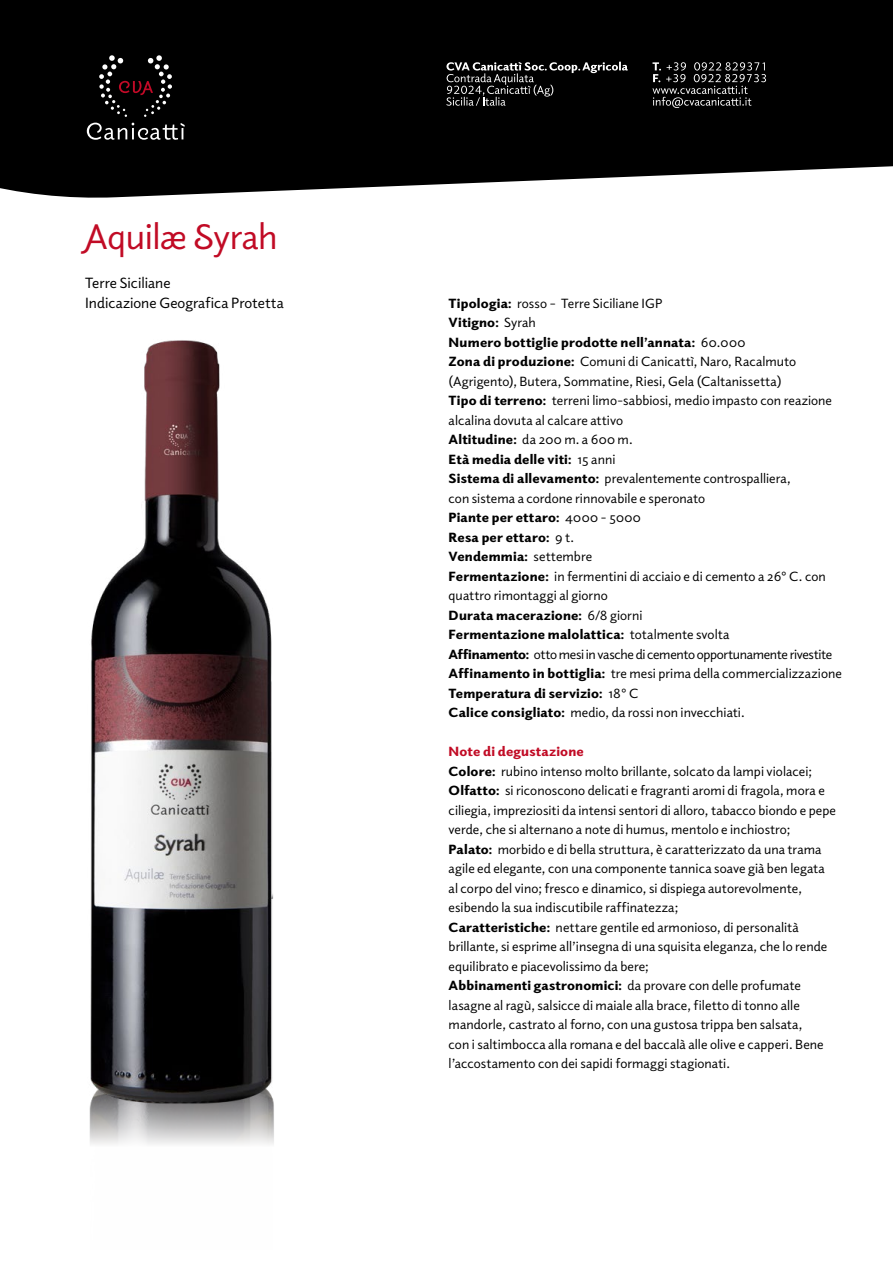
<style>
.page{position:relative;width:893px;height:1263px;background:#fff}
.page>*{position:absolute;margin:0;border:0;box-sizing:border-box;transform-origin:0 0}
.sub_titolo{font:36px "Elido Initials";letter-spacing:-.015em;color:#c10b25}
.sub_titolo-2{font:15px "Elido";letter-spacing:.005em;color:#000}
.testo_scheda_vino{font:13.5px/19.5px "Elido";letter-spacing:.005em;color:#000}
.testo_scheda_vino-2{font:900 13.5px "Elido";letter-spacing:.015em;color:#000}
.testo_scheda_vino-3{font:13.5px "Elido";letter-spacing:-.025em;color:#000}
.testo_scheda_vino-4{font:900 13.5px "Elido";letter-spacing:.015em;color:#c10b25}
.s1{font-weight:900}
.s2{font-weight:400}
</style>
<div class="page">
<svg style="left:0;top:0;width:893px;height:198px;background:#151515"></svg>
<svg style="left:87px;top:123px;width:98px;height:17px;background:#414141"></svg>
<svg style="left:99px;top:55px;width:73px;height:62px;background:#201a1b"></svg>
<svg style="left:652px;top:62px;width:114px;height:46px;background:#292929"></svg>
<svg style="left:446px;top:62px;width:182px;height:44px;background:#242424"></svg>
<img style="left:89px;top:1122px;width:185px;height:22px">
<img style="left:89px;top:340px;width:185px;height:782px">
<p class="sub_titolo" style="left:85px;top:213px;width:194px">Aquilæ Syrah</p>
<p class="sub_titolo-2" style="left:85px;top:273px;width:87px">Terre Siciliane</p>
<p class="sub_titolo-2" style="left:85px;top:292px;width:200px">Indicazione Geografica Protetta</p>
<p class="testo_scheda_vino" style="left:449px;top:293px;width:215px"><span class="s1">Tipologia:</span> rosso – Terre Siciliane IGP</p>
<p class="testo_scheda_vino-2" style="left:449px;top:313px;width:89px">Vitigno: <span class="s2">Syrah</span></p>
<p class="testo_scheda_vino-2" style="left:449px;top:333px;width:298px">Numero bottiglie prodotte nell’annata: <span class="s2">60.000</span></p>
<p class="testo_scheda_vino" style="left:449px;top:351px;width:349px"><span class="s1">Zona di produzione:</span> Comuni di Canicattì, Naro, Racalmuto (Agrigento), Butera, Sommatine, Riesi, Gela (Caltanissetta)</p>
<p class="testo_scheda_vino" style="left:449px;top:390px;width:385px"><span class="s1">Tipo di terreno:</span> terreni limo-sabbiosi, medio impasto con reazione alcalina dovuta al calcare attivo</p>
<p class="testo_scheda_vino" style="left:449px;top:429px;width:186px"><span class="s1">Altitudine:</span> da 200 m. a 600 m.</p>
<p class="testo_scheda_vino-2" style="left:449px;top:450px;width:168px">Età media delle viti: <span class="s2">15 anni</span></p>
<p class="testo_scheda_vino" style="left:449px;top:468px;width:344px"><span class="s1">Sistema di allevamento:</span> prevalentemente controspalliera, con sistema a cordone rinnovabile e speronato</p>
<p class="testo_scheda_vino-2" style="left:449px;top:508px;width:194px">Piante per ettaro: <span class="s2">4000 - 5000</span></p>
<p class="testo_scheda_vino-2" style="left:449px;top:528px;width:127px">Resa per ettaro: <span class="s2">9 t.</span></p>
<p class="testo_scheda_vino-2" style="left:449px;top:547px;width:145px">Vendemmia: <span class="s2">settembre</span></p>
<p class="testo_scheda_vino" style="left:449px;top:566px;width:379px"><span class="s1">Fermentazione:</span> in fermentini di acciaio e di cemento a 26° C. con quattro rimontaggi al giorno</p>
<p class="testo_scheda_vino-2" style="left:449px;top:606px;width:195px">Durata macerazione: <span class="s2">6/8 giorni</span></p>
<p class="testo_scheda_vino-2" style="left:449px;top:625px;width:282px">Fermentazione malolattica: <span class="s2">totalmente svolta</span></p>
<p class="testo_scheda_vino-3" style="left:449px;top:645px;width:385px"><span class="s1">Affinamento:</span> otto mesi in vasche di cemento opportunamente rivestite</p>
<p class="testo_scheda_vino" style="left:449px;top:663px;width:395px"><span class="s1">Affinamento in bottiglia:</span> tre mesi prima della commercializzazione</p>
<p class="testo_scheda_vino-2" style="left:449px;top:684px;width:191px">Temperatura di servizio: <span class="s2">18° C</span></p>
<p class="testo_scheda_vino" style="left:449px;top:702px;width:298px"><span class="s1">Calice consigliato:</span> medio, da rossi non invecchiati.</p>
<p class="testo_scheda_vino-4" style="left:449px;top:742px;width:137px">Note di degustazione</p>
<p class="testo_scheda_vino" style="left:449px;top:761px;width:365px"><span class="s1">Colore:</span> rubino intenso molto brillante, solcato da lampi violacei;</p>
<p class="testo_scheda_vino" style="left:449px;top:780px;width:389px"><span class="s1">Olfatto:</span> si riconoscono delicati e fragranti aromi di fragola, mora e ciliegia, impreziositi da intensi sentori di alloro, tabacco biondo e pepe verde, che si alternano a note di humus, mentolo e inchiostro;</p>
<p class="testo_scheda_vino" style="left:449px;top:839px;width:378px"><span class="s1">Palato:</span> morbido e di bella struttura, è caratterizzato da una trama agile ed elegante, con una componente tannica soave già ben legata al corpo del vino; fresco e dinamico, si dispiega autorevolmente, esibendo la sua indiscutibile raffinatezza;</p>
<p class="testo_scheda_vino" style="left:449px;top:917px;width:380px"><span class="s1">Caratteristiche:</span> nettare gentile ed armonioso, di personalità brillante, si esprime all’insegna di una squisita eleganza, che lo rende equilibrato e piacevolissimo da bere;</p>
<p class="testo_scheda_vino" style="left:449px;top:975px;width:377px"><span class="s1">Abbinamenti gastronomici:</span> da provare con delle profumate lasagne al ragù, salsicce di maiale alla brace, filetto di tonno alle mandorle, castrato al forno, con una gustosa trippa ben salsata, con i saltimbocca alla romana e del baccalà alle olive e capperi. Bene l’accostamento con dei sapidi formaggi stagionati.</p>
</div>
